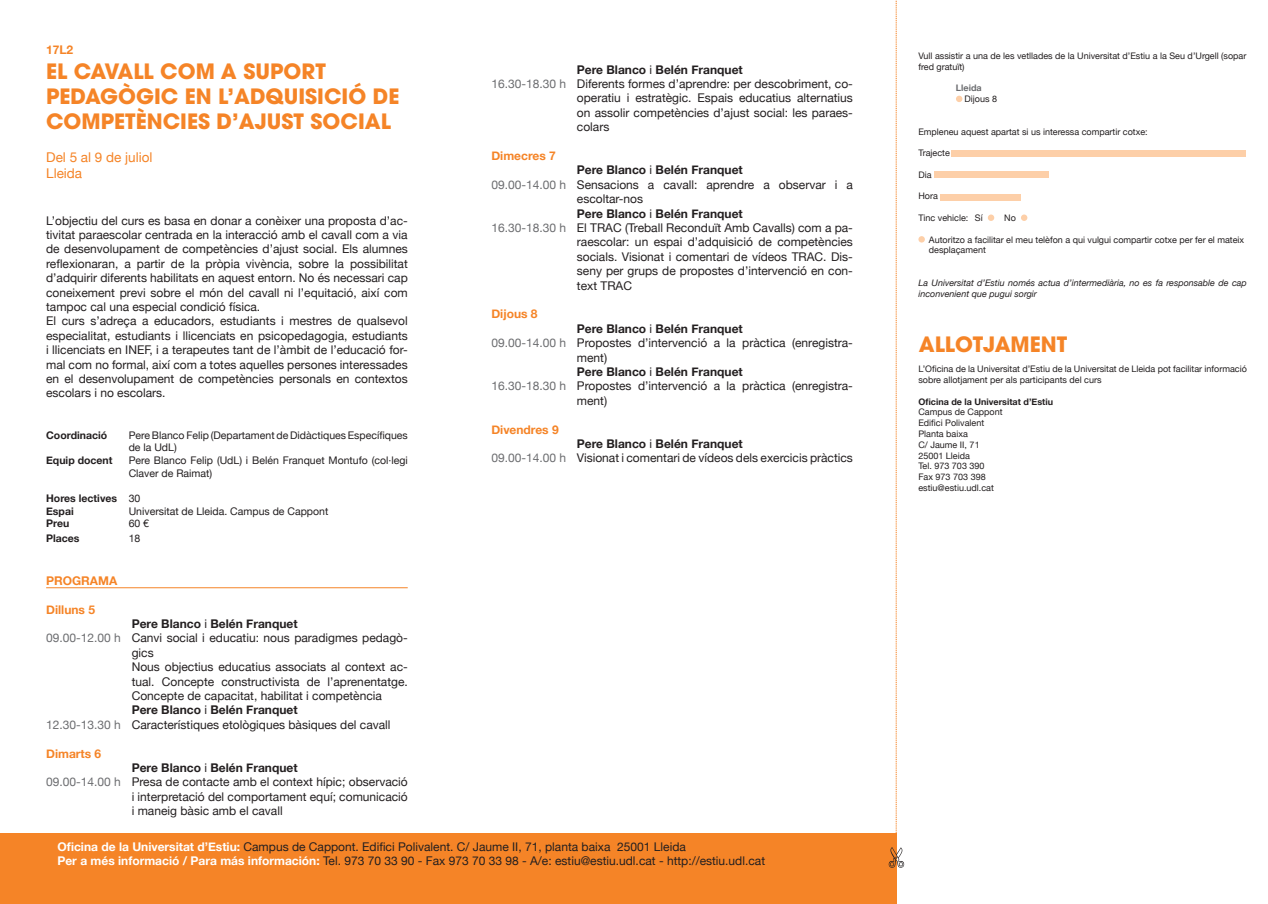
<style>
.page{position:relative;width:1268px;height:904px;background:#fff}
.page>*{position:absolute;margin:0;border:0;box-sizing:border-box;transform-origin:0 0}
.t1{font:700 21px/25.2px "Avant Garde";color:#f58427}
.t2{font:13.5px/16.2px "Helvetica Neue";color:#f58427}
.t3{font:12px/14.4px "Helvetica Neue";color:#231f20}
.t4{font:700 12px "Helvetica Neue";color:#231f20}
.t5{font:700 12px "Helvetica Neue";color:#f58427}
.t6{font:10.5px/12.6px "Helvetica Neue";color:#231f20}
.t7{font:700 10.5px/12.6px "Helvetica Neue";color:#231f20}
.t8{font:9px/10.8px "Helvetica Neue";color:#231f20}
.t9{font:italic 9px/10.8px "Helvetica Neue";color:#231f20}
.t10{font:700 9px "Helvetica Neue";color:#231f20}
.t11{font:700 9px "Helvetica Neue";color:#6c6d70}
.s1{font-weight:400}
.s2{color:#6c6d70}
.s3{font-weight:700}
.s4{font-weight:700;color:#fff}
</style>
<div class="page">
<div style="left:0;top:833px;width:896px;height:71px;background:#f58427"></div>
<svg style="left:888px;top:0;width:16px;height:904px"></svg>
<div style="left:955px;top:96px;width:7px;height:6px;background:#fdcfa8;border-radius:50%"></div>
<div style="left:987px;top:214px;width:7px;height:7px;background:#fdcfa8;border-radius:50%"></div>
<div style="left:1020px;top:214px;width:7px;height:7px;background:#fdcfa8;border-radius:50%"></div>
<svg style="left:918px;top:236px;width:6px;height:6px"></svg>
<div style="left:951px;top:150px;width:294px;height:6px;background:#fdcfa8"></div>
<div style="left:934px;top:171px;width:114px;height:7px;background:#fdcfa8"></div>
<div style="left:939px;top:194px;width:81px;height:6px;background:#fdcfa8"></div>
<hr style="left:46px;top:587px;width:361px;height:1px;background:#f58427">
<p class="t5" style="left:46px;top:42px;width:29px">17L2</p>
<h1 class="t1" style="left:46px;top:58px;width:355px">EL CAVALL COM A SUPORT<br>PEDAGÒGIC EN L’ADQUISICIÓ DE<br>COMPETÈNCIES D’AJUST SOCIAL</h1>
<p class="t2" style="left:46px;top:148px;width:108px">Del 5 al 9 de juliol<br>Lleida</p>
<p class="t3" style="left:46px;top:213px;width:363px">L’objectiu del curs es basa en donar a conèixer una proposta d’ac&shy;tivitat paraescolar centrada en la interacció amb el cavall com a via de desenvolupament de competències d’ajust social. Els alumnes reflexionaran, a partir de la pròpia vivència, sobre la possibilitat d’adquirir diferents habilitats en aquest entorn. No és necessari cap coneixement previ sobre el món del cavall ni l’equitació, així com tampoc cal una especial condició física.<br>El curs s’adreça a educadors, estudiants i mestres de qualsevol especialitat, estudiants i llicenciats en psicopedagogia, estudiants i llicenciats en INEF, i a terapeutes tant de l’àmbit de l’educació for&shy;mal com no formal, així com a totes aquelles persones interessades en el desenvolupament de competències personals en contextos escolars i no escolars.</p>
<p class="t7" style="left:46px;top:428px;width:63px">Coordinació</p>
<p class="t6" style="left:129px;top:429px;width:280px">Pere Blanco Felip (Departament de Didàctiques Específiques de la UdL)</p>
<p class="t7" style="left:46px;top:454px;width:68px">Equip docent</p>
<p class="t6" style="left:129px;top:454px;width:280px">Pere Blanco Felip (UdL) i Belén Franquet Montufo (col·legi<br>Claver de Raimat)</p>
<p class="t7" style="left:46px;top:491px;width:96px">Hores lectives <span class="s1">30<br></span>Espai</p>
<p class="t6" style="left:129px;top:504px;width:201px">Universitat de Lleida. Campus de Cappont</p>
<p class="t7" style="left:46px;top:517px;width:25px">Preu</p>
<p class="t6" style="left:129px;top:517px;width:22px">60 €</p>
<p class="t7" style="left:46px;top:531px;width:35px">Places</p>
<p class="t6" style="left:129px;top:531px;width:13px">18</p>
<p class="t5" style="left:46px;top:573px;width:73px">PROGRAMA</p>
<p class="t5" style="left:46px;top:602px;width:50px">Dilluns 5</p>
<p class="t4" style="left:132px;top:616px;width:167px">Pere Blanco <span class="s1">i</span> Belén Franquet</p>
<p class="t3" style="left:46px;top:630px;width:363px"><span class="s2">09.00-12.00 h</span> Canvi social i educatiu: nous paradigmes pedagò-</p>
<p class="t3" style="left:132px;top:645px;width:23px">gics</p>
<p class="t3" style="left:132px;top:659px;width:277px">Nous objectius educatius associats al context ac-</p>
<p class="t3" style="left:132px;top:674px;width:277px">tual. Concepte constructivista de l’aprenentatge.</p>
<p class="t3" style="left:132px;top:688px;width:252px">Concepte de capacitat, habilitat i competència</p>
<p class="t4" style="left:132px;top:702px;width:167px">Pere Blanco <span class="s1">i</span> Belén Franquet</p>
<p class="t3" style="left:46px;top:717px;width:346px"><span class="s2">12.30-13.30 h</span> Característiques etològiques bàsiques del cavall</p>
<p class="t5" style="left:46px;top:746px;width:57px">Dimarts 6</p>
<p class="t4" style="left:132px;top:760px;width:167px">Pere Blanco <span class="s1">i</span> Belén Franquet</p>
<p class="t3" style="left:46px;top:774px;width:363px"><span class="s2">09.00-14.00 h</span> Presa de contacte amb el context hípic; observació</p>
<p class="t3" style="left:132px;top:789px;width:277px">i interpretació del comportament equí; comunicació</p>
<p class="t3" style="left:132px;top:803px;width:152px">i maneig bàsic amb el cavall</p>
<p class="t4" style="left:577px;top:62px;width:167px">Pere Blanco <span class="s1">i</span> Belén Franquet</p>
<p class="t3" style="left:491px;top:76px;width:363px"><span class="s2">16.30-18.30 h</span> Diferents formes d’aprendre: per descobriment, co-</p>
<p class="t3" style="left:577px;top:91px;width:277px">operatiu i estratègic. Espais educatius alternatius</p>
<p class="t3" style="left:577px;top:105px;width:277px">on assolir competències d’ajust social: les paraes-</p>
<p class="t3" style="left:577px;top:119px;width:34px">colars</p>
<p class="t5" style="left:491px;top:148px;width:66px">Dimecres 7</p>
<p class="t4" style="left:577px;top:163px;width:167px">Pere Blanco <span class="s1">i</span> Belén Franquet</p>
<p class="t3" style="left:491px;top:177px;width:363px"><span class="s2">09.00-14.00 h</span> Sensacions a cavall: aprendre a observar i a</p>
<p class="t3" style="left:577px;top:191px;width:68px">escoltar-nos</p>
<p class="t4" style="left:577px;top:206px;width:167px">Pere Blanco <span class="s1">i</span> Belén Franquet</p>
<p class="t3" style="left:491px;top:220px;width:363px"><span class="s2">16.30-18.30 h</span> El TRAC (Treball Reconduït Amb Cavalls) com a pa-</p>
<p class="t3" style="left:577px;top:235px;width:277px">raescolar: un espai d’adquisició de competències</p>
<p class="t3" style="left:577px;top:249px;width:277px">socials. Visionat i comentari de vídeos TRAC. Dis-</p>
<p class="t3" style="left:577px;top:263px;width:277px">seny per grups de propostes d’intervenció en con-</p>
<p class="t3" style="left:577px;top:278px;width:57px">text TRAC</p>
<p class="t5" style="left:491px;top:307px;width:48px">Dijous 8</p>
<p class="t4" style="left:577px;top:321px;width:167px">Pere Blanco <span class="s1">i</span> Belén Franquet</p>
<p class="t3" style="left:491px;top:335px;width:363px"><span class="s2">09.00-14.00 h</span> Propostes d’intervenció a la pràctica (enregistra-</p>
<p class="t3" style="left:577px;top:350px;width:32px">ment)</p>
<p class="t4" style="left:577px;top:364px;width:167px">Pere Blanco <span class="s1">i</span> Belén Franquet</p>
<p class="t3" style="left:491px;top:379px;width:363px"><span class="s2">16.30-18.30 h</span> Propostes d’intervenció a la pràctica (enregistra-</p>
<p class="t3" style="left:577px;top:393px;width:32px">ment)</p>
<p class="t5" style="left:491px;top:422px;width:69px">Divendres 9</p>
<p class="t3" style="left:491px;top:436px;width:363px;text-indent:86px"><span class="s3">Pere Blanco</span> i <span class="s3">Belén Franquet<br></span><span class="s2">09.00-14.00 h</span> Visionat i comentari de vídeos dels exercicis pràctics</p>
<p class="t3" style="left:57px;top:839px;width:709px"><span class="s4">Oficina de la Universitat d’Estiu:</span> Campus de Cappont. Edifici Polivalent. C/ Jaume II, 71, planta baixa 25001 Lleida<br><span class="s4">Per a més informació / Para más información:</span> Tel. 973 70 33 90 - Fax 973 70 33 98 - A/e: estiu@estiu.udl.cat - http://estiu.udl.cat</p>
<p class="t8" style="left:918px;top:50px;width:329px">Vull assistir a una de les vetllades de la Universitat d’Estiu a la Seu d’Urgell (sopar fred gratuït)</p>
<p class="t11" style="left:955px;top:82px;width:27px">Lleida</p>
<p class="t8" style="left:964px;top:93px;width:34px">Dijous 8</p>
<p class="t8" style="left:918px;top:126px;width:231px">Empleneu aquest apartat si us interessa compartir cotxe:</p>
<p class="t8" style="left:918px;top:147px;width:33px">Trajecte</p>
<p class="t8" style="left:918px;top:169px;width:15px">Dia</p>
<p class="t8" style="left:918px;top:191px;width:21px">Hora</p>
<p class="t8" style="left:918px;top:212px;width:66px">Tinc vehicle: Sí</p>
<p class="t8" style="left:1004px;top:212px;width:13px">No</p>
<p class="t8" style="left:928px;top:234px;width:317px">Autoritzo a facilitar el meu telèfon a qui vulgui compartir cotxe per fer el mateix desplaçament</p>
<p class="t9" style="left:918px;top:277px;width:330px">La Universitat d’Estiu només actua d’intermediària, no es fa responsable de cap inconvenient que pugui sorgir</p>
<h1 class="t1" style="left:918px;top:332px;width:150px">ALLOTJAMENT</h1>
<p class="t8" style="left:918px;top:363px;width:330px">L’Oficina de la Universitat d’Estiu de la Universitat de Lleida pot facilitar informació sobre allotjament per als participants del curs</p>
<p class="t10" style="left:918px;top:396px;width:136px">Oficina de la Universitat d’Estiu</p>
<p class="t8" style="left:918px;top:407px;width:86px">Campus de Cappont<br>Edifici Polivalent<br>Planta baixa<br>C/ Jaume II, 71<br>25001 Lleida<br>Tel. 973 703 390<br>Fax 973 703 398 estiu@estiu.udl.cat</p>
</div>
